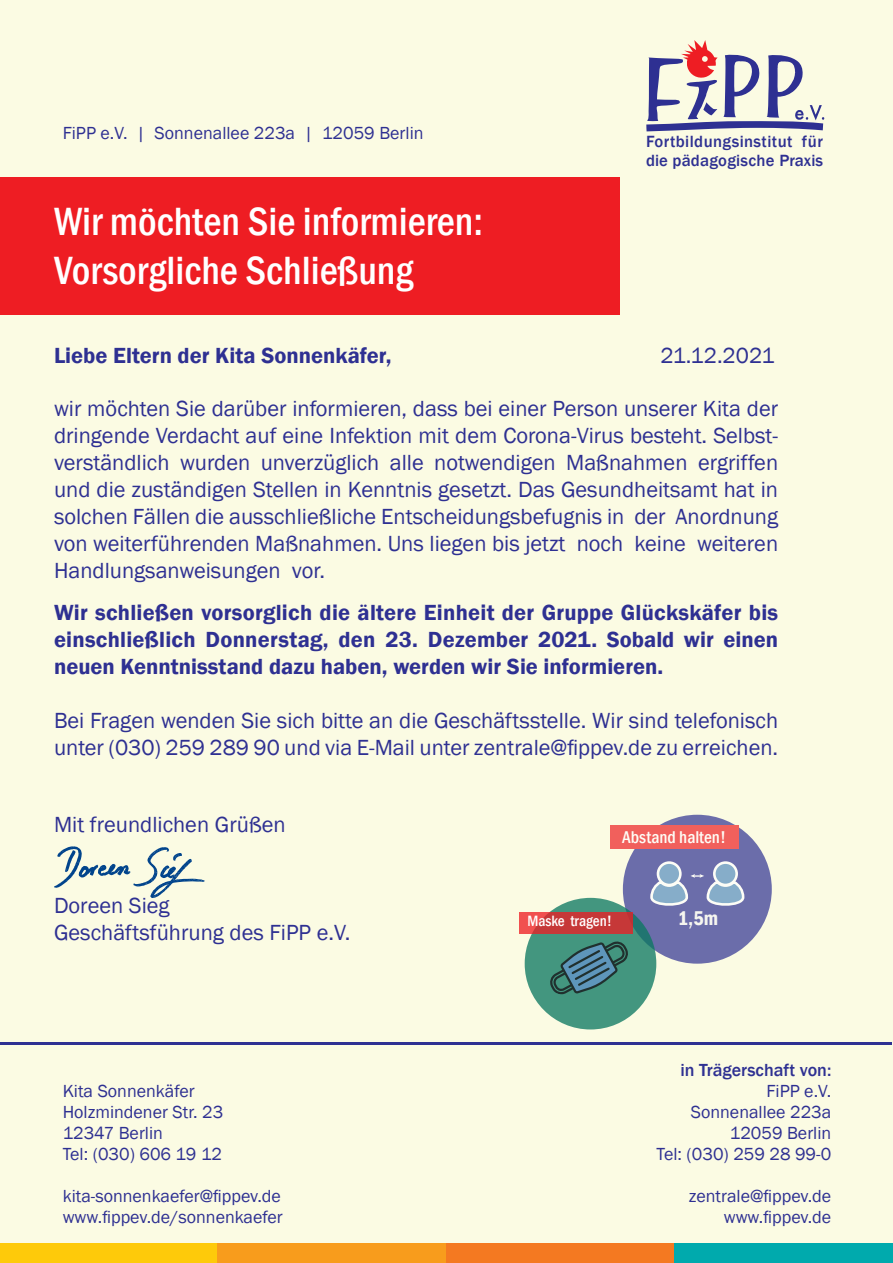
<style>
.page{position:relative;width:893px;height:1263px;background:#fbfbe3}
.page>*{position:absolute;margin:0;border:0;box-sizing:border-box;transform-origin:0 0}
.t1{font:500 condensed 40.5px/48.6px "Franklin Gothic";color:#fff}
.t2{font:22.5px/27px "Franklin Gothic";color:#2e3092}
.t3{font:600 22.5px/27px "Franklin Gothic";color:#2e3092;text-align:justify}
.t4{font:600 condensed 20.55px "Franklin Gothic";color:#f4f5f5}
.t5{font:18px/21px "Franklin Gothic";color:#2e3092}
.t6{font:500 18px "Franklin Gothic";color:#2e3092}
.t7{font:500 condensed 17.55px "Franklin Gothic";color:#fff}
.t8{font:500 16.65px/19px "Franklin Gothic";letter-spacing:.025em;color:#2e3092}
.t9{font:500 condensed 15.45px "Franklin Gothic";color:#fff}
</style>
<div class="page">
<svg style="left:54px;top:846px;width:151px;height:52px"></svg>
<div style="left:0;top:177px;width:620px;height:138px;background:#ee1d23"></div>
<hr style="left:1px;top:1041px;width:891px;height:3px;background:#2e3092">
<svg style="left:646px;top:40px;width:179px;height:91px"></svg>
<div style="left:0;top:1244px;width:218px;height:19px;background:#feca0a"></div>
<div style="left:218px;top:1244px;width:228px;height:19px;background:#f89c1c"></div>
<div style="left:446px;top:1244px;width:228px;height:19px;background:#f47921"></div>
<div style="left:675px;top:1244px;width:218px;height:19px;background:#00aaad"></div>
<div style="left:623px;top:815px;width:149px;height:149px;background:#6b6daa;border-radius:50%"></div>
<div style="left:610px;top:825px;width:129px;height:24px;background:#f1605c"></div>
<svg style="left:658px;top:863px;width:22px;height:22px"></svg>
<div style="left:657px;top:861px;width:25px;height:25px;border:3px solid #fff;border-radius:50%"></div>
<svg style="left:714px;top:863px;width:23px;height:22px"></svg>
<div style="left:713px;top:861px;width:25px;height:25px;border:3px solid #fff;border-radius:50%"></div>
<svg style="left:650px;top:874px;width:95px;height:32px"></svg>
<div style="left:525px;top:898px;width:131px;height:131px;background:#43967f;border-radius:50%"></div>
<svg style="left:550px;top:941px;width:78px;height:54px"></svg>
<svg style="left:519px;top:912px;width:114px;height:21px;background:#cd3c3c"></svg>
<p class="t5" style="left:63px;top:123px;width:362px">FiPP e.V. | Sonnenallee 223a | 12059 Berlin</p>
<h1 class="t1" style="left:54px;top:197px;width:431px">Wir möchten Sie informieren:<br>Vorsorgliche Schließung</h1>
<p class="t8" style="left:646px;top:132px;width:178px">Fortbildungsinstitut für die pädagogische Praxis</p>
<p class="t3" style="left:54px;top:343px;width:339px">Liebe Eltern der Kita Sonnenkäfer,</p>
<p class="t2" style="left:660px;top:343px;width:116px">21.12.2021</p>
<p class="t2" style="left:54px;top:395px;width:726px;text-align:justify">wir möchten Sie darüber informieren, dass bei einer Person unserer Kita der dringende Verdacht auf eine Infektion mit dem Corona-Virus besteht. Selbst&shy;verständlich wurden unverzüglich alle notwendigen Maßnahmen ergriffen und die zuständigen Stellen in Kenntnis gesetzt. Das Gesundheitsamt hat in solchen Fällen die ausschließliche Entscheidungsbefugnis in der Anordnung von weiterführenden Maßnahmen. Uns liegen bis jetzt noch keine weiteren Handlungsanweisungen vor.</p>
<p class="t3" style="left:54px;top:599px;width:726px">Wir schließen vorsorglich die ältere Einheit der Gruppe Glückskäfer bis einschließlich Donnerstag, den 23. Dezember 2021. Sobald wir einen neuen Kenntnisstand dazu haben, werden wir Sie informieren.</p>
<p class="t2" style="left:54px;top:707px;width:726px">Bei Fragen wenden Sie sich bitte an die Geschäftsstelle. Wir sind telefonisch unter (030) 259 289 90 und via E-Mail unter zentrale@fippev.de zu erreichen.</p>
<p class="t2" style="left:54px;top:811px;width:233px">Mit freundlichen Grüßen</p>
<p class="t2" style="left:54px;top:892px;width:298px">Doreen Sieg<br>Geschäftsführung des FiPP e.V.</p>
<p class="t5" style="left:63px;top:1080px;width:162px">Kita Sonnenkäfer<br>Holzmindener Str. 23<br>12347 Berlin<br>Tel: (030) 606 19 12</p>
<p class="t5" style="left:63px;top:1186px;width:222px">kita-sonnenkaefer@fippev.de www.fippev.de/sonnenkaefer</p>
<p class="t7" style="left:622px;top:825px;width:105px">Abstand halten!</p>
<p class="t9" style="left:527px;top:911px;width:86px">Maske tragen!</p>
<p class="t4" style="left:678px;top:904px;width:42px">1,5m</p>
<p class="t6" style="left:680px;top:1058px;width:152px">in Trägerschaft von:</p>
<p class="t5" style="left:657px;top:1081px;width:176px;text-align:right">FiPP e.V.<br>Sonnenallee 223a<br>12059 Berlin<br>Tel: (030) 259 28 99-0</p>
<p class="t5" style="left:689px;top:1186px;width:144px;text-align:right">zentrale@fippev.de www.fippev.de</p>
</div>
